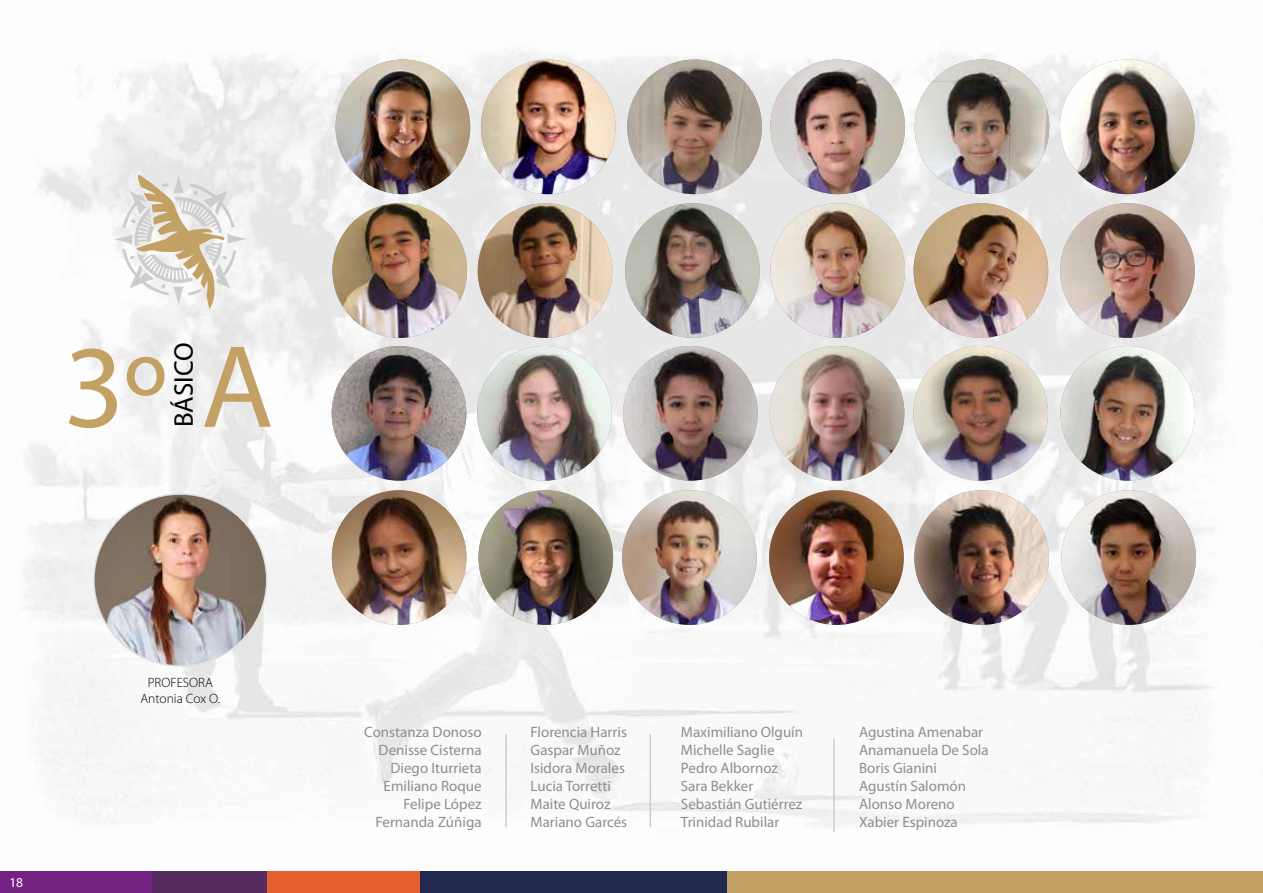
<style>
.page{position:relative;width:1263px;height:893px;background:#fff}
.page>*{position:absolute;margin:0;border:0;box-sizing:border-box;transform-origin:0 0}
.t1{font:118.5px "Myriad Pro";color:#c3a165}
.t2{font:27px "Myriad Pro";color:#000}
.t3{font:15px/18px "Myriad Pro";color:#8e8e8d}
.t4{font:300 13.5px/16.2px "Myriad Pro";color:#000;text-align:center}
.t5{font:13.5px "Myriad Pro";color:#fff}
</style>
<div class="page">
<img style="left:0;top:50px;width:1263px;height:822px">
<div style="left:0;top:872px;width:168px;height:21px;background:#742281"></div>
<div style="left:412px;top:872px;width:324px;height:21px;background:#22274f"></div>
<div style="left:727px;top:872px;width:536px;height:21px;background:#c3a165"></div>
<div style="left:152px;top:872px;width:146px;height:21px;background:#572c61"></div>
<div style="left:267px;top:872px;width:153px;height:21px;background:#e5602c"></div>
<svg style="left:113px;top:174px;width:135px;height:134px"></svg>
<img style="left:94px;top:494px;width:173px;height:172px;border-radius:86px">
<img style="left:770px;top:203px;width:135px;height:135px;border-radius:67px">
<img style="left:1060px;top:346px;width:135px;height:135px;border-radius:67px">
<img style="left:769px;top:490px;width:135px;height:135px;border-radius:67px">
<img style="left:913px;top:346px;width:135px;height:135px;border-radius:67px">
<img style="left:622px;top:490px;width:135px;height:135px;border-radius:67px">
<img style="left:770px;top:346px;width:134px;height:135px;border-radius:67px">
<img style="left:478px;top:490px;width:135px;height:135px;border-radius:67px">
<img style="left:623px;top:346px;width:135px;height:135px;border-radius:67px">
<img style="left:332px;top:490px;width:134px;height:135px;border-radius:67px">
<img style="left:477px;top:346px;width:135px;height:135px;border-radius:67px">
<img style="left:332px;top:346px;width:134px;height:135px;border-radius:67px">
<img style="left:332px;top:203px;width:135px;height:135px;border-radius:67px">
<img style="left:478px;top:203px;width:134px;height:135px;border-radius:67px">
<img style="left:625px;top:203px;width:135px;height:135px;border-radius:67px">
<img style="left:913px;top:203px;width:135px;height:135px;border-radius:67px">
<img style="left:1060px;top:203px;width:135px;height:135px;border-radius:67px">
<img style="left:1060px;top:60px;width:134px;height:134px;border-radius:67px">
<img style="left:915px;top:60px;width:134px;height:134px;border-radius:67px">
<img style="left:770px;top:60px;width:135px;height:134px;border-radius:67px">
<img style="left:627px;top:60px;width:135px;height:134px;border-radius:67px">
<img style="left:481px;top:60px;width:134px;height:134px;border-radius:67px">
<img style="left:336px;top:60px;width:134px;height:134px;border-radius:67px">
<img style="left:1061px;top:490px;width:135px;height:135px;border-radius:67px">
<img style="left:914px;top:490px;width:135px;height:135px;border-radius:67px">
<hr style="left:505px;top:734px;width:2px;height:93px;background:#ccc">
<hr style="left:649px;top:734px;width:2px;height:93px;background:#ccc">
<hr style="left:833px;top:739px;width:2px;height:93px;background:#ccc">
<h2 class="t2" style="left:167px;top:427px;width:86px;rotate:-90deg">BÁSICO</h2>
<h1 class="t1" style="left:64px;top:314px;width:211px">3º A</h1>
<p class="t5" style="left:9px;top:874px;width:15px">18</p>
<p class="t4" style="left:140px;top:674px;width:81px">PROFESORA<br>Antonia Cox O.</p>
<p class="t3" style="left:364px;top:722px;width:119px;text-align:right">Constanza Donoso<br>Denisse Cisterna<br>Diego Iturrieta<br>Emiliano Roque<br>Felipe López<br>Fernanda Zúñiga</p>
<p class="t3" style="left:530px;top:722px;width:98px">Florencia Harris<br>Gaspar Muñoz<br>Isidora Morales<br>Lucia Torretti<br>Maite Quiroz<br>Mariano Garcés</p>
<p class="t3" style="left:859px;top:722px;width:131px">Agustina Amenabar<br>Anamanuela De Sola<br>Boris Gianini<br>Agustín Salomón<br>Alonso Moreno<br>Xabier Espinoza</p>
<p class="t3" style="left:681px;top:722px;width:124px">Maximiliano Olguín<br>Michelle Saglie<br>Pedro Albornoz<br>Sara Bekker<br>Sebastián Gutiérrez<br>Trinidad Rubilar</p>
</div>
